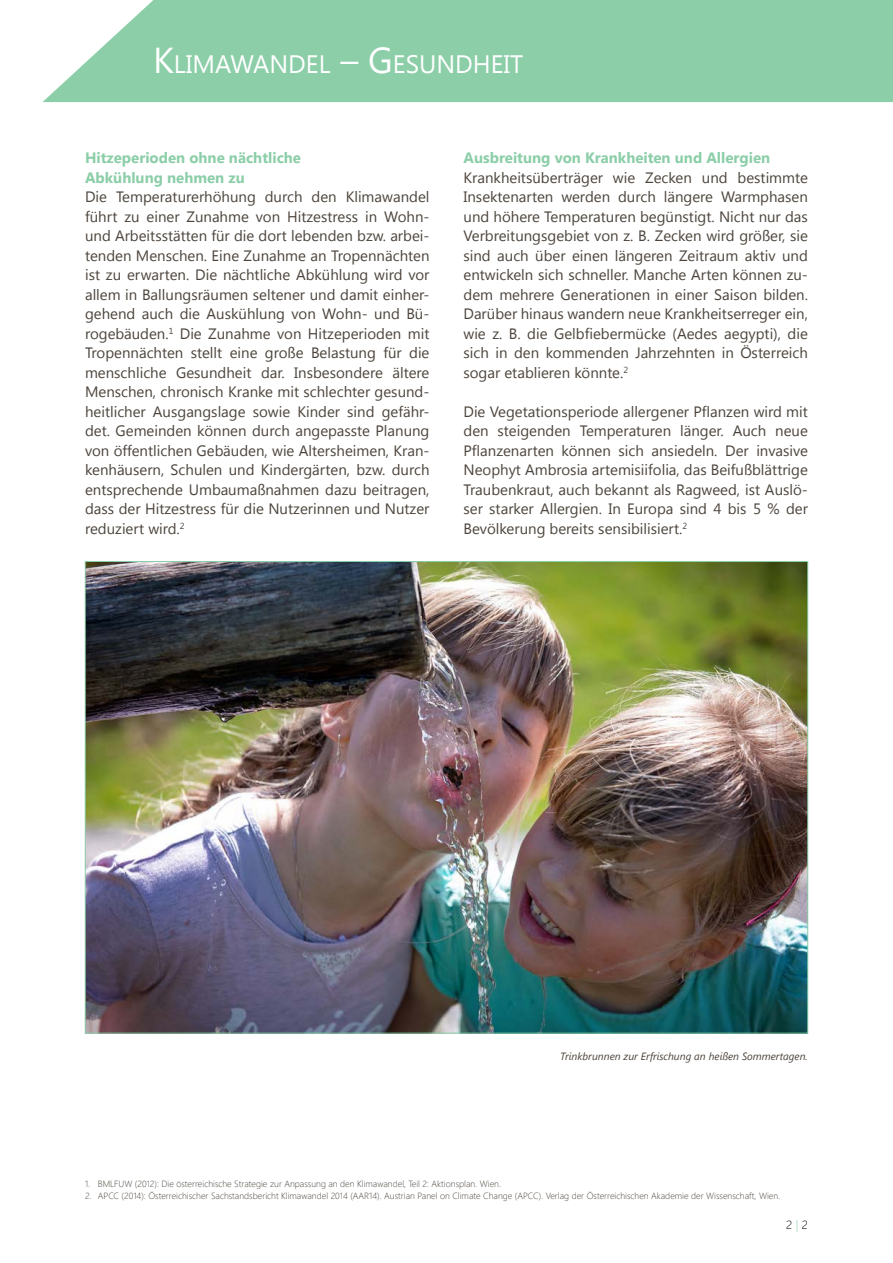
<style>
.page{position:relative;width:893px;height:1263px;background:#fff}
.page>*{position:absolute;margin:0;border:0;box-sizing:border-box;transform-origin:0 0}
.t1{font:25.2px "Segoe UI";color:#fff}
.P_-_Fliesstext{font:15px/19.5px "Segoe UI";color:#4c443c;text-align:justify}
.H3-_Subsubsub-HL{font:700 15px/19.5px "Segoe UI";color:#8bcea8}
.t2{font:300 12px "Segoe UI";color:#000}
.P_-_Bildtext{font:italic 10.5px "Segoe UI";color:#4c443c}
.t3{font:300 9px "Segoe UI";color:#4c443c}
.s1{font-size:36px}
.s2{color:#8bcea8}
</style>
<div class="page">
<div style="left:43px;top:0;width:850px;height:102px;background:#8bcea8"></div>
<img style="left:87px;top:563px;width:719px;height:468px">
<h1 class="t1" style="left:153px;top:47px;width:372px"><span class="s1">K</span>LIMAWANDEL <span class="s1">– G</span>ESUNDHEIT</h1>
<h3 class="H3-_Subsubsub-HL" style="left:85px;top:147px;width:217px">Hitzeperioden ohne nächtliche<br>Abkühlung nehmen zu</h3>
<p class="P_-_Fliesstext" style="left:85px;top:186px;width:346px">Die Temperaturerhöhung durch den Klimawandel führt zu einer Zunahme von Hitzestress in Wohn&shy;und Arbeitsstätten für die dort lebenden bzw. arbei&shy;tenden Menschen. Eine Zunahme an Tropennächten ist zu erwarten. Die nächtliche Abkühlung wird vor allem in Ballungsräumen seltener und damit einher&shy;gehend auch die Auskühlung von Wohn- und Bü&shy;rogebäuden.<sup>1</sup> Die Zunahme von Hitzeperioden mit Tropennächten stellt eine große Belastung für die menschliche Gesundheit dar. Insbesondere ältere Menschen, chronisch Kranke mit schlechter gesund&shy;heitlicher Ausgangslage sowie Kinder sind gefähr&shy;det. Gemeinden können durch angepasste Planung von öffentlichen Gebäuden, wie Altersheimen, Kran&shy;kenhäusern, Schulen und Kindergärten, bzw. durch entsprechende Umbaumaßnahmen dazu beitragen, dass der Hitzestress für die Nutzerinnen und Nutzer reduziert wird.<sup>2</sup></p>
<h3 class="H3-_Subsubsub-HL" style="left:463px;top:147px;width:308px">Ausbreitung von Krankheiten und Allergien</h3>
<p class="P_-_Fliesstext" style="left:463px;top:167px;width:346px">Krankheitsüberträger wie Zecken und bestimmte Insektenarten werden durch längere Warmphasen und höhere Temperaturen begünstigt. Nicht nur das Verbreitungsgebiet von z. B. Zecken wird größer, sie sind auch über einen längeren Zeitraum aktiv und entwickeln sich schneller. Manche Arten können zu&shy;dem mehrere Generationen in einer Saison bilden.<br>Darüber hinaus wandern neue Krankheitserreger ein, wie z. B. die Gelbfiebermücke (Aedes aegypti), die sich in den kommenden Jahrzehnten in Österreich sogar etablieren könnte.<sup>2</sup></p>
<p class="P_-_Fliesstext" style="left:463px;top:401px;width:346px">Die Vegetationsperiode allergener Pflanzen wird mit den steigenden Temperaturen länger. Auch neue Pflanzenarten können sich ansiedeln. Der invasive Neophyt Ambrosia artemisiifolia, das Beifußblättrige Traubenkraut, auch bekannt als Ragweed, ist Auslö&shy;ser starker Allergien. In Europa sind 4 bis 5 % der Bevölkerung bereits sensibilisiert.<sup>2</sup></p>
<p class="P_-_Bildtext" style="left:560px;top:1049px;width:249px">Trinkbrunnen zur Erfrischung an heißen Sommertagen.</p>
<p class="t3" style="left:85px;top:1176px;width:417px">1. BMLFUW (2012): Die österreichische Strategie zur Anpassung an den Klimawandel, Teil 2: Aktionsplan. Wien.</p>
<p class="t3" style="left:85px;top:1188px;width:697px">2. APCC (2014): Österreichischer Sachstandsbericht Klimawandel 2014 (AAR14). Austrian Panel on Climate Change (APCC). Verlag der Österreichischen Akademie der Wissenschaft, Wien.</p>
<p class="t2" style="left:786px;top:1215px;width:23px">2 <span class="s2">|</span> 2</p>
</div>
